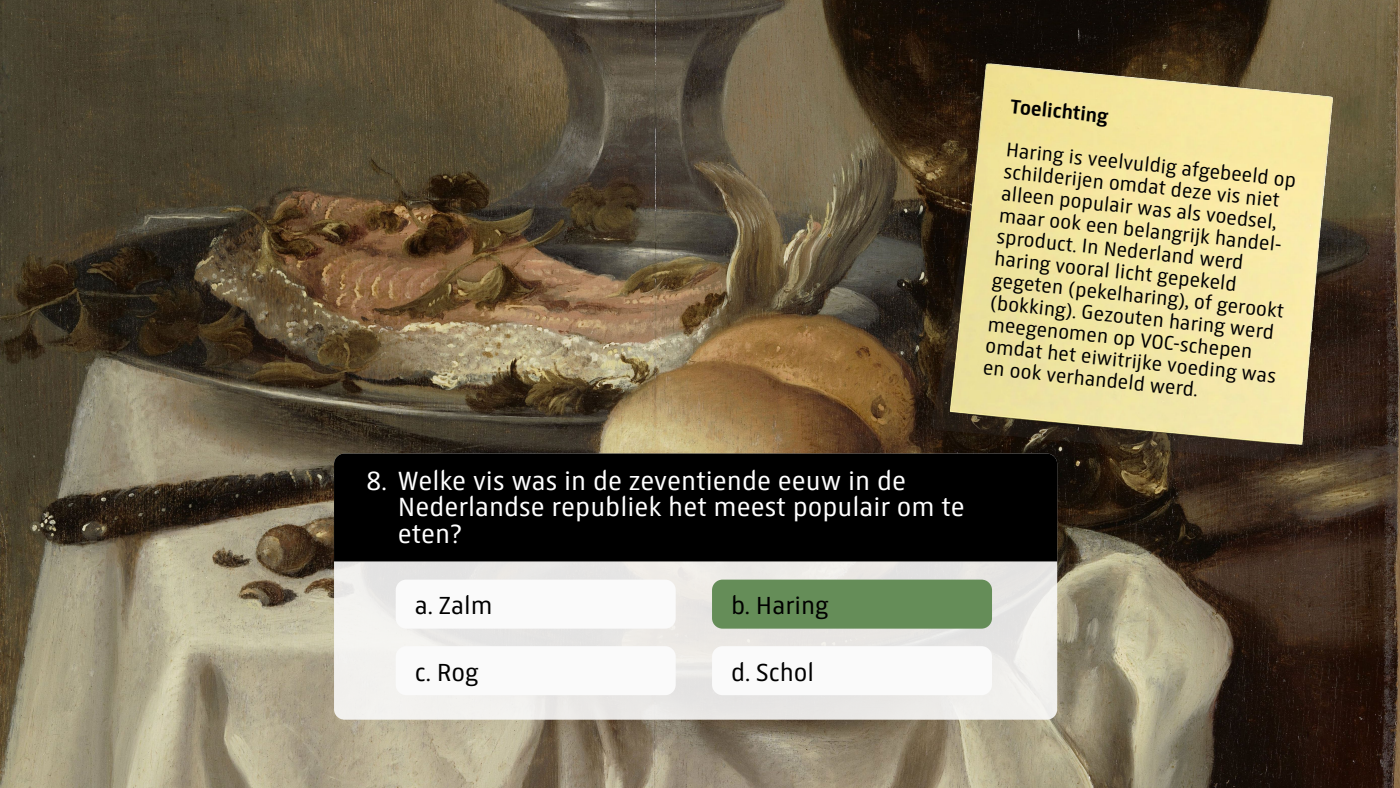
<style>
.page{position:relative;width:1400px;height:788px;background:#fff}
.page>*{position:absolute;margin:0;border:0;box-sizing:border-box;transform-origin:0 0}
.t1{font:28px/26.2px "Rijksmuseum";color:#fff}
.t2{font:26.25px "Rijksmuseum";color:#000}
.t3{font:21px/21.9px "Rijksmuseum";color:#000}
.t4{font:700 21px "Rijksmuseum";color:#000}
</style>
<div class="page">
<img style="left:0;top:0;width:1400px;height:788px">
<div style="left:334px;top:453px;width:723px;height:266px;background:#ebe9e6;border-radius:10px"></div>
<div style="left:396px;top:579px;width:280px;height:49px;background:#fafafa;border-radius:10px"></div>
<div style="left:396px;top:646px;width:280px;height:49px;background:#fafafa;border-radius:10px"></div>
<div style="left:712px;top:579px;width:280px;height:49px;background:#658d58;border-radius:10px"></div>
<div style="left:712px;top:646px;width:280px;height:49px;background:#fafafa;border-radius:10px"></div>
<div style="left:334px;top:453px;width:723px;height:108px;background:#000"></div>
<img style="left:893px;top:32px;width:489px;height:472px">
<p class="t4" style="left:1012px;top:94px;width:100px;rotate:6deg">Toelichting</p>
<p class="t3" style="left:1007px;top:139px;width:295px;rotate:6deg">Haring is veelvuldig afgebeeld op schilderijen omdat deze vis niet alleen populair was als voedsel, maar ook een belangrijk handel&shy;sproduct. In Nederland werd haring vooral licht gepekeld gegeten (pekelharing), of gerookt (bokking). Gezouten haring werd meegenomen op VOC-schepen omdat het eiwitrijke voeding was en ook verhandeld werd.</p>
<h1 class="t1" style="left:398px;top:468px;width:569px;text-indent:-32px">8. Welke vis was in de zeventiende eeuw in de<br>Nederlandse republiek het meest populair om te eten?</h1>
<p class="t2" style="left:415px;top:591px;width:79px">a. Zalm</p>
<p class="t2" style="left:415px;top:657px;width:65px">c. Rog</p>
<p class="t2" style="left:731px;top:591px;width:99px">b. Haring</p>
<p class="t2" style="left:731px;top:657px;width:84px">d. Schol</p>
</div>
